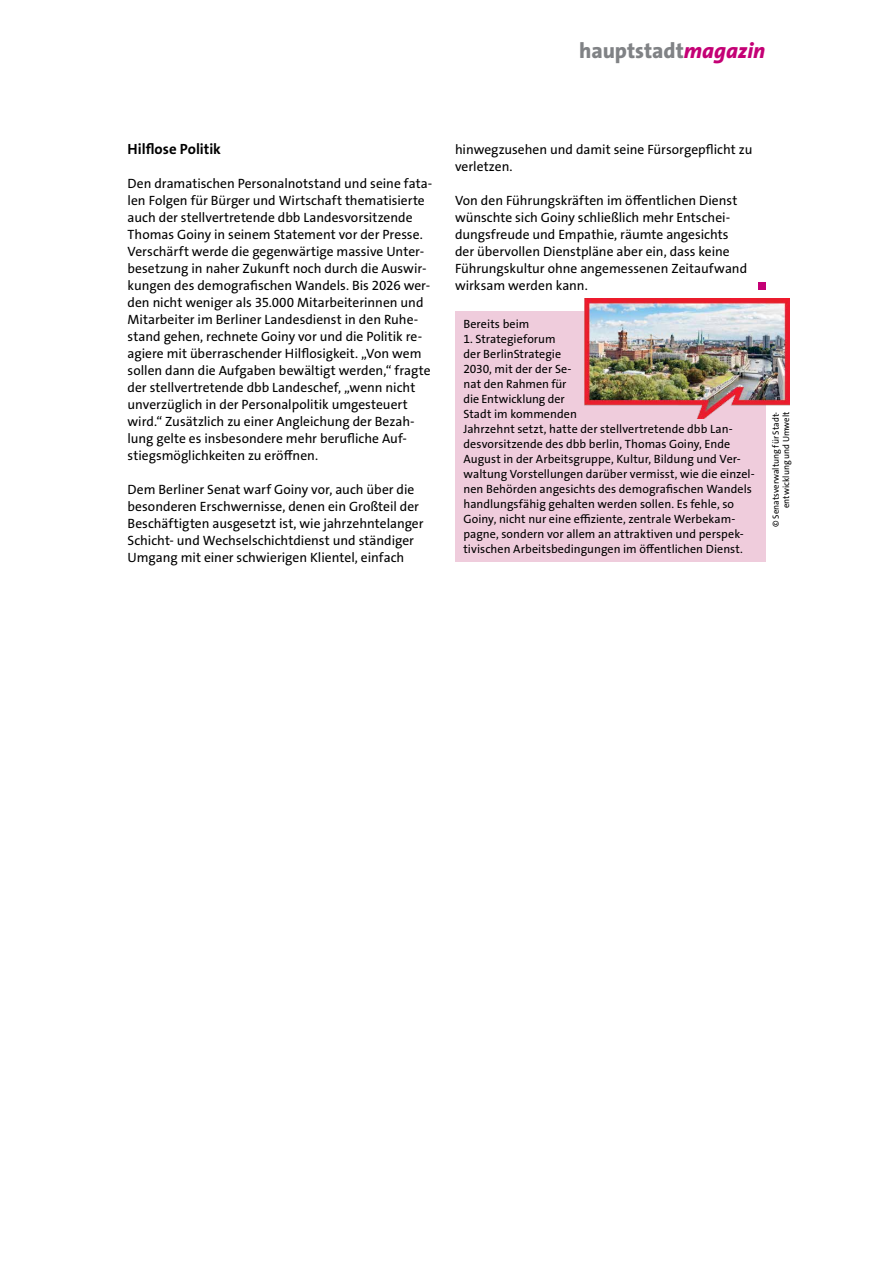
<style>
.page{position:relative;width:893px;height:1263px;background:#fff}
.page>*{position:absolute;margin:0;border:0;box-sizing:border-box;transform-origin:0 0}
.t1{font:800 21.75px "The Sans Os F";letter-spacing:-.005em;color:#808285}
.t2{font:700 14.85px "The Sans Os F";color:#000}
.t3{font:13.5px/17px "The Sans Os F";color:#000}
.t4{font:12px/15px "The Sans Os F";letter-spacing:.005em;color:#000}
.t5{font:9px/10.5px "The Sans Os F";letter-spacing:.005em;color:#000;text-align:right}
.s1{font-style:italic;color:#c40075}
</style>
<div class="page">
<div style="left:758px;top:283px;width:7px;height:7px;background:#c40075"></div>
<div style="left:455px;top:312px;width:310px;height:250px;background:#efccdc"></div>
<img style="left:583px;top:299px;width:206px;height:120px">
<h1 class="t1" style="left:579px;top:37px;width:188px">hauptstadt<span class="s1">magazin</span></h1>
<p class="t2" style="left:128px;top:139px;width:95px">Hilflose Politik</p>
<p class="t3" style="left:128px;top:175px;width:306px">Den dramatischen Personalnotstand und seine fata&shy;len Folgen für Bürger und Wirtschaft thematisierte auch der stellvertretende dbb Landesvorsitzende Thomas Goiny in seinem Statement vor der Presse.<br>Verschärft werde die gegenwärtige massive Unter&shy;besetzung in naher Zukunft noch durch die Auswir&shy;kungen des demografischen Wandels. Bis 2026 wer&shy;den nicht weniger als 35.000 Mitarbeiterinnen und Mitarbeiter im Berliner Landesdienst in den Ruhe&shy;stand gehen, rechnete Goiny vor und die Politik re&shy;agiere mit überraschender Hilflosigkeit. „Von wem sollen dann die Aufgaben bewältigt werden,“ fragte der stellvertretende dbb Landeschef, „wenn nicht unverzüglich in der Personalpolitik umgesteuert wird.“ Zusätzlich zu einer Angleichung der Bezah&shy;lung gelte es insbesondere mehr berufliche Auf&shy;stiegsmöglichkeiten zu eröffnen.</p>
<p class="t3" style="left:128px;top:481px;width:297px">Dem Berliner Senat warf Goiny vor, auch über die besonderen Erschwernisse, denen ein Großteil der Beschäftigten ausgesetzt ist, wie jahrzehntelanger Schicht- und Wechselschichtdienst und ständiger Umgang mit einer schwierigen Klientel, einfach</p>
<p class="t3" style="left:455px;top:141px;width:299px">hinwegzusehen und damit seine Fürsorgepflicht zu verletzen.</p>
<p class="t3" style="left:455px;top:192px;width:294px">Von den Führungskräften im öffentlichen Dienst wünschte sich Goiny schließlich mehr Entschei&shy;dungsfreude und Empathie, räumte angesichts der übervollen Dienstpläne aber ein, dass keine Führungskultur ohne angemessenen Zeitaufwand wirksam werden kann.</p>
<p class="t4" style="left:463px;top:317px;width:67px">Bereits beim</p>
<p class="t4" style="left:463px;top:332px;width:293px">1. Strategieforum<br>der BerlinStrategie<br>2030, mit der der Se-<br>nat den Rahmen für<br>die Entwicklung der<br>Stadt im kommenden<br>Jahrzehnt setzt, hatte der stellvertretende dbb Lan&shy;desvorsitzende des dbb berlin, Thomas Goiny, Ende August in der Arbeitsgruppe, Kultur, Bildung und Ver&shy;waltung Vorstellungen darüber vermisst, wie die einzel&shy;nen Behörden angesichts des demografischen Wandels handlungsfähig gehalten werden sollen. Es fehle, so Goiny, nicht nur eine effiziente, zentrale Werbekam&shy;pagne, sondern vor allem an attraktiven und perspek&shy;tivischen Arbeitsbedingungen im öffentlichen Dienst.</p>
<p class="t5" style="left:770px;top:527px;width:117px;rotate:-90deg">© Senatsverwaltung für Stadt&shy;entwicklung und Umwelt</p>
</div>
